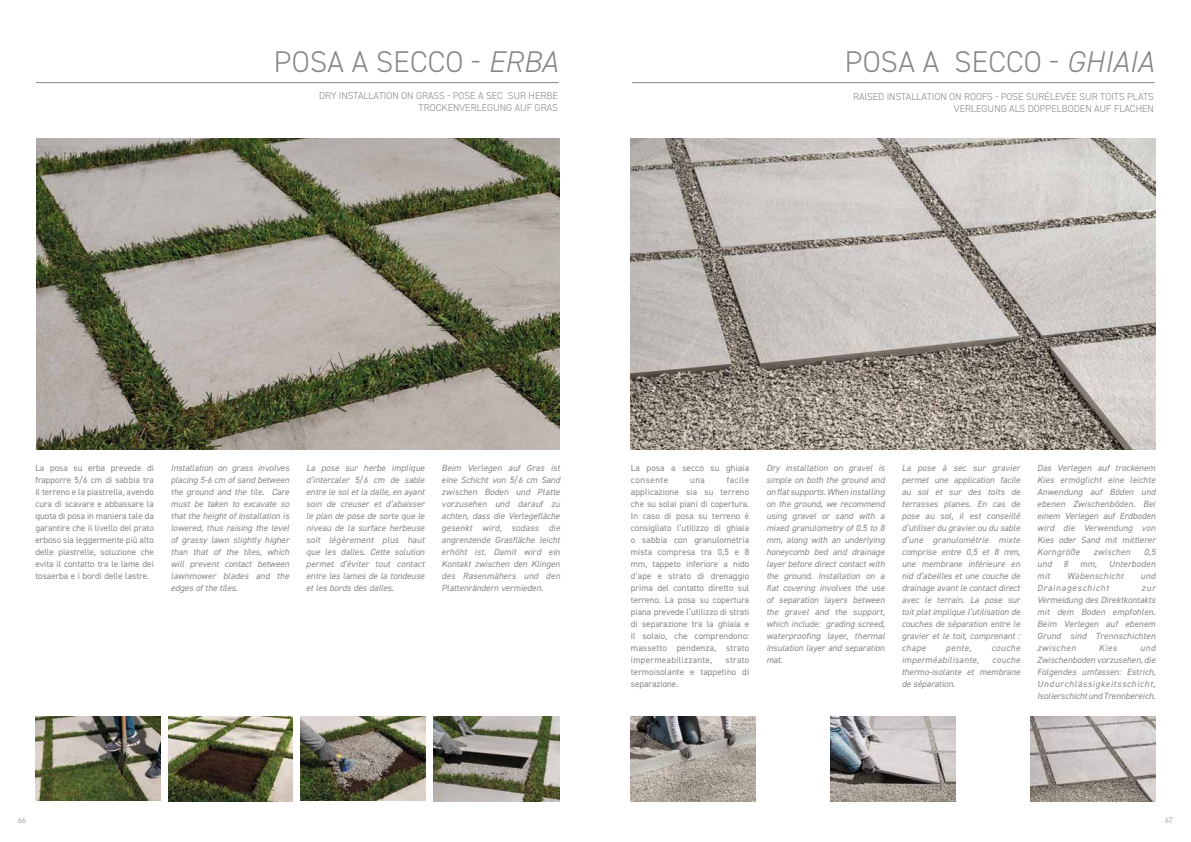
<style>
.page{position:relative;width:1191px;height:842px;background:#fff}
.page>*{position:absolute;margin:0;border:0;box-sizing:border-box;transform-origin:0 0}
.t1{font:300 30px "DIN2014";letter-spacing:.01em;color:#878585}
.t2{font:300 10px/12px "DIN2014";color:#878585;text-align:right}
.t3{font:italic 9px/12px "DIN2014";color:#878585;text-align:justify}
.t4{font:9px/12px "DIN2014";letter-spacing:.01em;color:#878585;text-align:justify}
.t5{font:italic 9px "DIN2014";letter-spacing:.035em;color:#878585}
.t6{font:italic 9px "DIN2014";letter-spacing:.09em;color:#878585}
.t7{font:italic 9px "DIN2014";letter-spacing:.045em;color:#878585}
.t8{font:italic 9px "DIN2014";letter-spacing:.03em;color:#878585}
.t9{font:300 8px "DIN2014";color:#878585}
.s1{font-style:italic}
</style>
<div class="page">
<hr style="left:632px;top:82px;width:522px;height:1px;background:#878585">
<img style="left:1030px;top:717px;width:125px;height:85px">
<img style="left:631px;top:138px;width:524px;height:312px">
<img style="left:831px;top:717px;width:124px;height:85px">
<img style="left:631px;top:717px;width:124px;height:85px">
<img style="left:36px;top:717px;width:124px;height:84px">
<img style="left:36px;top:138px;width:523px;height:312px">
<img style="left:433px;top:717px;width:127px;height:85px">
<img style="left:301px;top:717px;width:124px;height:84px">
<img style="left:168px;top:717px;width:125px;height:85px">
<hr style="left:36px;top:82px;width:522px;height:1px;background:#878585">
<h1 class="t1" style="left:274px;top:44px;width:285px">POSA A SECCO - <span class="s1">ERBA</span></h1>
<p class="t2" style="left:319px;top:89px;width:240px">DRY INSTALLATION ON GRASS - POSE A SEC SUR HERBE<br>TROCKENVERLEGUNG AUF GRAS</p>
<h1 class="t1" style="left:845px;top:44px;width:310px">POSA A SECCO - <span class="s1">GHIAIA</span></h1>
<p class="t2" style="left:853px;top:91px;width:302px">RAISED INSTALLATION ON ROOFS - POSE SURÉLEVÉE SUR TOITS PLATS<br>VERLEGUNG ALS DOPPELBODEN AUF FLACHEN</p>
<p class="t4" style="left:35px;top:462px;width:120px">La posa su erba prevede di frapporre 5/6 cm di sabbia tra il terreno e la piastrella, avendo cura di scavare e abbassare la quota di posa in maniera tale da garantire che il livello del prato erboso sia leggermente più alto delle piastrelle, soluzione che evita il contatto tra le lame dei tosaerba e i bordi delle lastre.</p>
<p class="t3" style="left:171px;top:462px;width:120px">Installation on grass involves placing 5-6 cm of sand between the ground and the tile. Care must be taken to excavate so that the height of installation is lowered, thus raising the level of grassy lawn slightly higher than that of the tiles, which will prevent contact between lawnmower blades and the edges of the tiles.</p>
<p class="t3" style="left:306px;top:462px;width:120px">La pose sur herbe implique d’intercaler 5/6 cm de sable entre le sol et la dalle, en ayant soin de creuser et d’abaisser le plan de pose de sorte que le niveau de la surface herbeuse soit légèrement plus haut que les dalles. Cette solution permet d’éviter tout contact entre les lames de la tondeuse et les bords des dalles.</p>
<p class="t3" style="left:441px;top:462px;width:120px">Beim Verlegen auf Gras ist eine Schicht von 5/6 cm Sand zwischen Boden und Platte vorzusehen und darauf zu achten, dass die Verlegefläche gesenkt wird, sodass die angrenzende Grasfläche leicht erhöht ist. Damit wird ein Kontakt zwischen den Klingen des Rasenmähers und den Plattenrändern vermieden.</p>
<p class="t4" style="left:631px;top:462px;width:120px">La posa a secco su ghiaia consente</p>
<p class="t4" style="left:631px;top:474px;width:120px;text-indent:96px">facile applicazione sia su terreno che su solai piani di copertura.<br>In caso di posa su terreno è consigliato l’utilizzo di ghiaia o sabbia con granulometria mista compresa tra 0,5 e 8 mm, tappeto inferiore a nido d’ape e strato di drenaggio prima del contatto diretto sul terreno. La posa su copertura piana prevede l’utilizzo di strati di separazione tra la ghiaia e il solaio, che comprendono: massetto pendenza, strato impermeabilizzante,</p>
<p class="t4" style="left:690px;top:474px;width:16px">una</p>
<p class="t4" style="left:631px;top:654px;width:120px;text-indent:95px">strato termoisolante e tappetino di separazione.</p>
<p class="t3" style="left:766px;top:462px;width:120px">Dry installation on gravel is simple on both the ground and on flat supports. When installing on the ground, we recommend using gravel or sand with a mixed granulometry of 0.5 to 8 mm, along with an underlying honeycomb bed and drainage layer before direct contact with the ground. Installation on a flat covering involves the use of separation layers between the gravel and the support, which include: grading screed, waterproofing layer, thermal insulation layer and separation mat.</p>
<p class="t3" style="left:901px;top:462px;width:120px">La pose à sec sur gravier permet une application facile au sol et sur des toits de terrasses planes. En cas de pose au sol, il est conseillé d’utiliser du gravier ou du sable d’une granulométrie mixte comprise entre 0,5 et 8 mm, une membrane inférieure en nid d’abeilles et une couche de drainage avant le contact direct avec le terrain. La pose sur toit plat implique l’utilisation de couches de séparation entre le gravier et le toit, comprenant : chape</p>
<p class="t3" style="left:946px;top:642px;width:27px">pente,</p>
<p class="t3" style="left:991px;top:642px;width:30px">couche</p>
<p class="t5" style="left:901px;top:654px;width:79px">imperméabilisante,</p>
<p class="t3" style="left:901px;top:654px;width:120px;text-indent:91px">couche thermo-isolante et membrane de séparation.</p>
<p class="t3" style="left:1037px;top:462px;width:120px">Das Verlegen auf trockenem Kies ermöglicht eine leichte Anwendung auf Böden und ebenen Zwischenböden. Bei einem Verlegen auf Erdboden wird die Verwendung von Kies oder Sand mit mittlerer Korngröße</p>
<p class="t5" style="left:1093px;top:546px;width:38px">zwischen</p>
<p class="t3" style="left:1144px;top:546px;width:13px">0,5</p>
<p class="t3" style="left:1037px;top:558px;width:16px">und</p>
<p class="t3" style="left:1063px;top:558px;width:6px">8</p>
<p class="t3" style="left:1080px;top:558px;width:18px">mm,</p>
<p class="t8" style="left:1108px;top:558px;width:48px">Unterboden</p>
<p class="t3" style="left:1037px;top:570px;width:14px">mit</p>
<p class="t7" style="left:1067px;top:570px;width:58px">Wabenschicht</p>
<p class="t3" style="left:1140px;top:570px;width:16px">und</p>
<p class="t6" style="left:1037px;top:582px;width:73px">Drainageschicht</p>
<p class="t3" style="left:1037px;top:582px;width:120px;text-indent:104px">zur Vermeidung des Direktkontakts mit dem Boden empfohlen.<br>Beim Verlegen auf ebenem Grund sind Trennschichten zwischen</p>
<p class="t3" style="left:1037px;top:642px;width:120px;text-indent:103px">und Zwischenboden vorzusehen, die Folgendes umfassen: Estrich, Undurchlässigkeitsschicht, Isolierschicht und Trennbereich.</p>
<p class="t3" style="left:1099px;top:642px;width:20px">Kies</p>
<p class="t9" style="left:18px;top:815px;width:9px">66</p>
<p class="t9" style="left:1165px;top:815px;width:9px">67</p>
</div>
